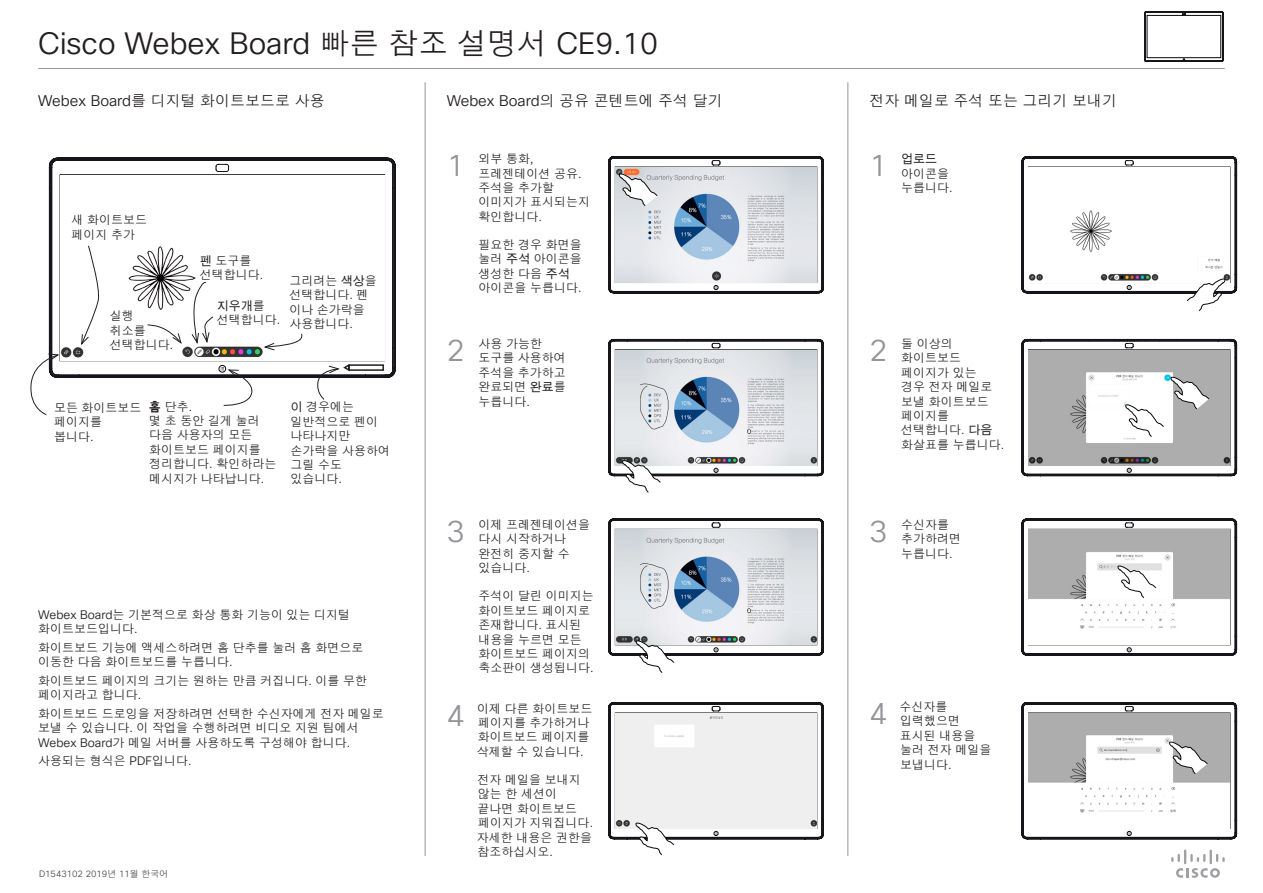
<style>
.page{position:relative;width:1263px;height:893px;background:#fff}
.page>*{position:absolute;margin:0;border:0;box-sizing:border-box;transform-origin:0 0}
.Subhead1{font:30px "Cisco Sans KOR Light";color:#231f20}
.t1{font:30px "Cisco Sans KOR Light";color:#939598}
.Subhead1-2{font:15px "Cisco Sans KOR Light";color:#231f20}
.CartoonAnnotation{font:12px/14.4px "Cisco Sans KOR Light";color:#231f20}
.t2{font:9px "Cisco Sans KOR Light";color:#4b4c4d}
.s1{font-family:"Cisco Sans KOR"}
.s2{font-family:"Cisco Sans KOR Bold"}
</style>
<div class="page">
<hr style="left:425px;top:82px;width:1px;height:774px;background:#939598">
<svg style="left:1171px;top:849px;width:54px;height:29px"></svg>
<hr style="left:38px;top:68px;width:1187px;height:1px;background:#939598">
<hr style="left:847px;top:82px;width:1px;height:774px;background:#939598">
<svg style="left:1144px;top:12px;width:79px;height:50px"></svg>
<svg style="left:49px;top:158px;width:347px;height:220px"></svg>
<div style="left:219px;top:365px;width:7px;height:7px;border:1px solid #080a09;border-radius:50%"></div>
<img style="left:61px;top:175px;width:323px;height:185px">
<div style="left:348px;top:364px;width:36px;height:7px;border:2px solid #231f20"></div>
<svg style="left:81px;top:245px;width:20px;height:101px"></svg>
<svg style="left:30px;top:353px;width:30px;height:62px"></svg>
<svg style="left:221px;top:367px;width:34px;height:39px"></svg>
<svg style="left:316px;top:363px;width:35px;height:37px"></svg>
<svg style="left:263px;top:333px;width:41px;height:18px"></svg>
<svg style="left:190px;top:280px;width:24px;height:65px"></svg>
<svg style="left:147px;top:324px;width:35px;height:21px"></svg>
<svg style="left:608px;top:156px;width:216px;height:137px"></svg>
<svg style="left:1021px;top:156px;width:216px;height:155px"></svg>
<svg style="left:608px;top:339px;width:216px;height:153px"></svg>
<svg style="left:1021px;top:339px;width:216px;height:137px"></svg>
<svg style="left:1021px;top:519px;width:216px;height:136px"></svg>
<svg style="left:1021px;top:702px;width:216px;height:137px"></svg>
<svg style="left:608px;top:519px;width:216px;height:154px"></svg>
<svg style="left:608px;top:702px;width:216px;height:153px"></svg>
<h1 class="Subhead1" style="left:38px;top:25px;width:621px">Cisco Webex Board 빠른 참조 설명서 CE9.10</h1>
<h1 class="Subhead1-2" style="left:38px;top:91px;width:288px">Webex Board를 디지털 화이트보드로 사용</h1>
<h1 class="Subhead1-2" style="left:447px;top:91px;width:277px">Webex Board의 공유 콘텐트에 주석 달기</h1>
<h1 class="Subhead1-2" style="left:869px;top:91px;width:249px">전자 메일로 주석 또는 그리기 보내기</h1>
<p class="CartoonAnnotation" style="left:72px;top:213px;width:77px">새 화이트보드 페이지 추가</p>
<p class="CartoonAnnotation" style="left:200px;top:253px;width:65px"><span class="s1">펜</span> 도구를 선택합니다.</p>
<p class="CartoonAnnotation" style="left:110px;top:309px;width:65px">실행<br>취소를 선택합니다.</p>
<p class="CartoonAnnotation" style="left:217px;top:298px;width:65px"><span class="s1">지우개</span>를 선택합니다.</p>
<p class="CartoonAnnotation" style="left:289px;top:273px;width:89px">그리려는 <span class="s1">색상</span>을 선택합니다. 펜 이나 손가락을 사용합니다.</p>
<p class="CartoonAnnotation" style="left:54px;top:400px;width:89px">모든 화이트보드 페이지를 봅니다.</p>
<p class="CartoonAnnotation" style="left:149px;top:399px;width:45px"><span class="s2">홈</span> 단추.</p>
<p class="CartoonAnnotation" style="left:149px;top:413px;width:129px">몇 초 동안 길게 눌러 다음 사용자의 모든 화이트보드 페이지를 정리합니다. 확인하라는 메시지가 나타납니다.</p>
<p class="CartoonAnnotation" style="left:290px;top:400px;width:101px"><span class="s1">이</span> 경우에는 일반적으로 펜이 나타나지만 손가락을 사용하여 그릴 수도 있습니다.</p>
<p class="CartoonAnnotation" style="left:38px;top:607px;width:313px">Webex Board는 기본적으로 화상 통화 기능이 있는 디지털 화이트보드입니다.</p>
<p class="CartoonAnnotation" style="left:38px;top:640px;width:327px">화이트보드 기능에 액세스하려면 홈 단추를 눌러 홈 화면으로 이동한 다음 화이트보드를 누릅니다.</p>
<p class="CartoonAnnotation" style="left:38px;top:673px;width:330px">화이트보드 페이지의 크기는 원하는 만큼 커집니다. 이를 무한 페이지라고 합니다.</p>
<p class="CartoonAnnotation" style="left:38px;top:707px;width:347px">화이트보드 드로잉을 저장하려면 선택한 수신자에게 전자 메일로 보낼 수 있습니다. 이 작업을 수행하려면 비디오 지원 팀에서<br>Webex Board가 메일 서버를 사용하도록 구성해야 합니다.</p>
<p class="CartoonAnnotation" style="left:38px;top:754px;width:155px">사용되는 형식은 PDF입니다.</p>
<p class="t2" style="left:39px;top:868px;width:131px">D1543102 2019년 11월 한국어</p>
<p class="t1" style="left:447px;top:146px;width:19px">1</p>
<p class="CartoonAnnotation" style="left:478px;top:152px;width:113px">외부 통화, 프레젠테이션 공유. 주석을 추가할 이미지가 표시되는지 확인합니다.</p>
<p class="CartoonAnnotation" style="left:478px;top:237px;width:105px">필요한 경우 화면을 눌러 <span class="s1">주석</span> 아이콘을 생성한 다음 <span class="s1">주석 </span>아이콘을 누릅니다.</p>
<p class="t1" style="left:869px;top:146px;width:19px">1</p>
<p class="CartoonAnnotation" style="left:901px;top:152px;width:53px"><span class="s1">업로드 </span>아이콘을 누릅니다.</p>
<p class="t1" style="left:447px;top:331px;width:19px">2</p>
<p class="CartoonAnnotation" style="left:478px;top:336px;width:89px">사용 가능한 도구를 사용하여 주석을 추가하고 완료되면 <span class="s1">완료</span>를 누릅니다.</p>
<p class="t1" style="left:869px;top:331px;width:19px">2</p>
<p class="CartoonAnnotation" style="left:901px;top:336px;width:105px">둘 이상의 화이트보드 페이지가 있는<br>경우 전자 메일로 보낼 화이트보드 페이지를 선택합니다. <span class="s1">다음 </span>화살표를 누릅니다.</p>
<p class="t1" style="left:447px;top:512px;width:19px">3</p>
<p class="CartoonAnnotation" style="left:478px;top:518px;width:113px">이제 프레젠테이션을 다시 시작하거나 완전히 중지할 수 있습니다.</p>
<p class="CartoonAnnotation" style="left:478px;top:589px;width:117px">주석이 달린 이미지는 화이트보드 페이지로 존재합니다. 표시된 내용을 누르면 모든 화이트보드 페이지의 축소판이 생성됩니다.</p>
<p class="t1" style="left:869px;top:512px;width:19px">3</p>
<p class="CartoonAnnotation" style="left:901px;top:518px;width:61px">수신자를 추가하려면 누릅니다.</p>
<p class="t1" style="left:447px;top:696px;width:19px">4</p>
<p class="CartoonAnnotation" style="left:899px;top:700px;width:93px">수신자를 입력했으면 표시된 내용을 눌러 전자 메일을 보냅니다.</p>
<p class="CartoonAnnotation" style="left:477px;top:701px;width:117px">이제 다른 화이트보드 페이지를 추가하거나 화이트보드 페이지를 삭제할 수 있습니다.</p>
<p class="CartoonAnnotation" style="left:477px;top:772px;width:118px">전자 메일을 보내지 않는 한 세션이 끝나면 화이트보드 페이지가 지워집니다. 자세한 내용은 권한을 참조하십시오.</p>
<p class="t1" style="left:869px;top:694px;width:19px">4</p>
</div>
